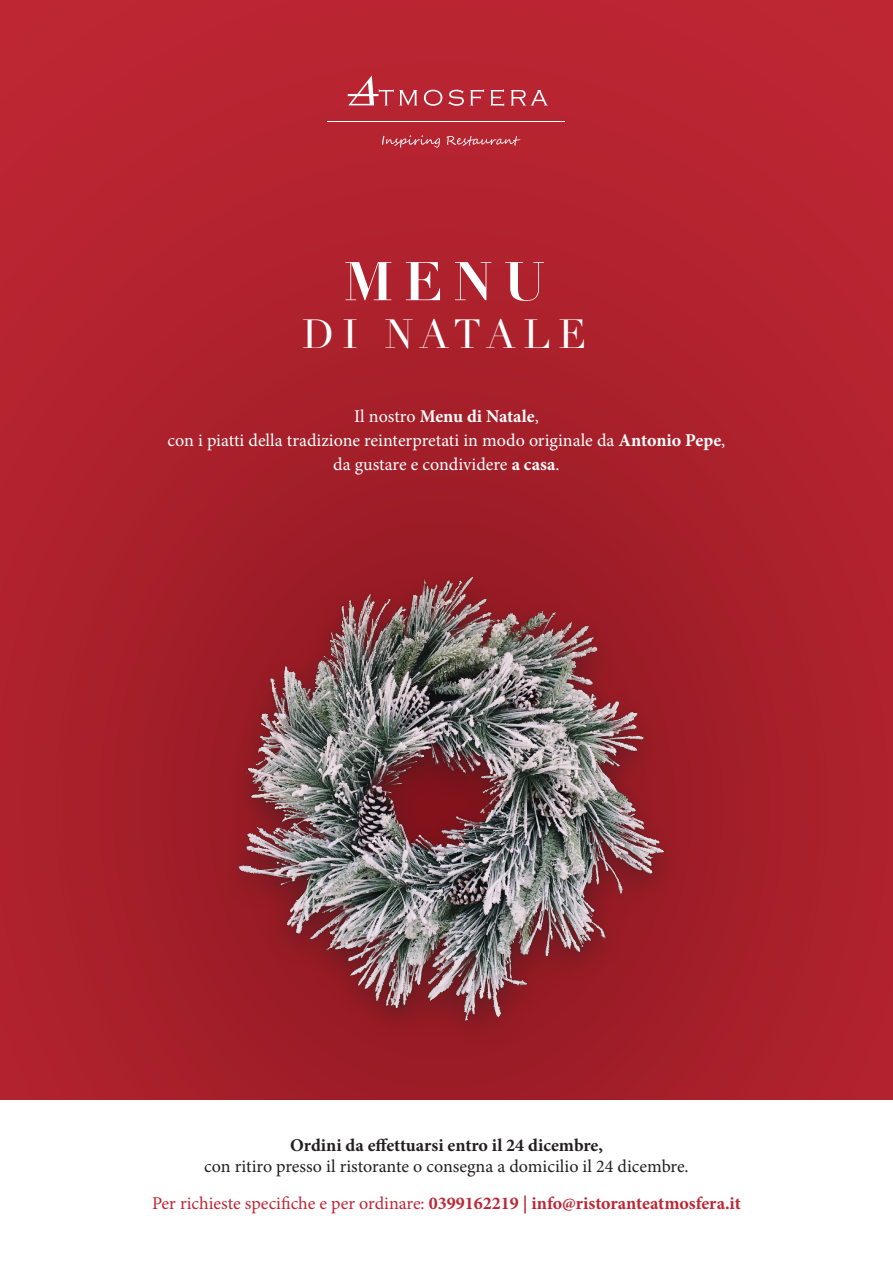
<style>
.page{position:relative;width:893px;height:1263px;background:#fff}
.page>*{position:absolute;margin:0;border:0;box-sizing:border-box;transform-origin:0 0}
.t1{font:700 53.55px "Didot";color:#fff}
.t2{font:39.75px "Didot";letter-spacing:.17em;color:#fff}
.t3{font:18px/24px "Minion Pro";color:#fff;text-align:center}
.t4{font:700 18px "Minion Pro";color:#be2634}
.t5{font:18px "Minion Pro";color:#231f20}
.t6{font:700 18px "Minion Pro";letter-spacing:-.005em;color:#231f20}
.s1{font-weight:700}
.s2{font-weight:400}
</style>
<div class="page">
<div style="left:0;top:0;width:893px;height:1099px;background:linear-gradient(to bottom,#b72431,#a21e28)"></div>
<svg style="left:424px;top:90px;width:18px;height:16px"></svg>
<svg style="left:448px;top:90px;width:16px;height:16px"></svg>
<svg style="left:470px;top:89px;width:14px;height:16px"></svg>
<svg style="left:490px;top:89px;width:14px;height:17px"></svg>
<svg style="left:511px;top:90px;width:37px;height:15px"></svg>
<svg style="left:348px;top:75px;width:69px;height:30px;background:#c54d57"></svg>
<svg style="left:382px;top:135px;width:58px;height:13px"></svg>
<svg style="left:446px;top:136px;width:74px;height:10px"></svg>
<hr style="left:328px;top:121px;width:237px;height:1px;background:#fff">
<img style="left:206px;top:544px;width:481px;height:515px">
<p class="t1" style="left:344px;top:248px;width:203px">MENU</p>
<p class="t2" style="left:302px;top:310px;width:286px">DI NATALE</p>
<p class="t3" style="left:168px;top:404px;width:559px">Il nostro <span class="s1">Menu di Natale</span>,<br>con i piatti della tradizione reinterpretati in modo originale da <span class="s1">Antonio Pepe</span>, da gustare e condividere <span class="s1">a casa</span>.</p>
<p class="t6" style="left:290px;top:1132px;width:314px">Ordini da effettuarsi entro il 24 dicembre,</p>
<p class="t5" style="left:204px;top:1154px;width:486px">con ritiro presso il ristorante o consegna a domicilio il 24 dicembre.</p>
<p class="t4" style="left:152px;top:1190px;width:590px"><span class="s2">Per richieste specifiche e per ordinare:</span> 0399162219 | info@ristoranteatmosfera.it</p>
</div>
